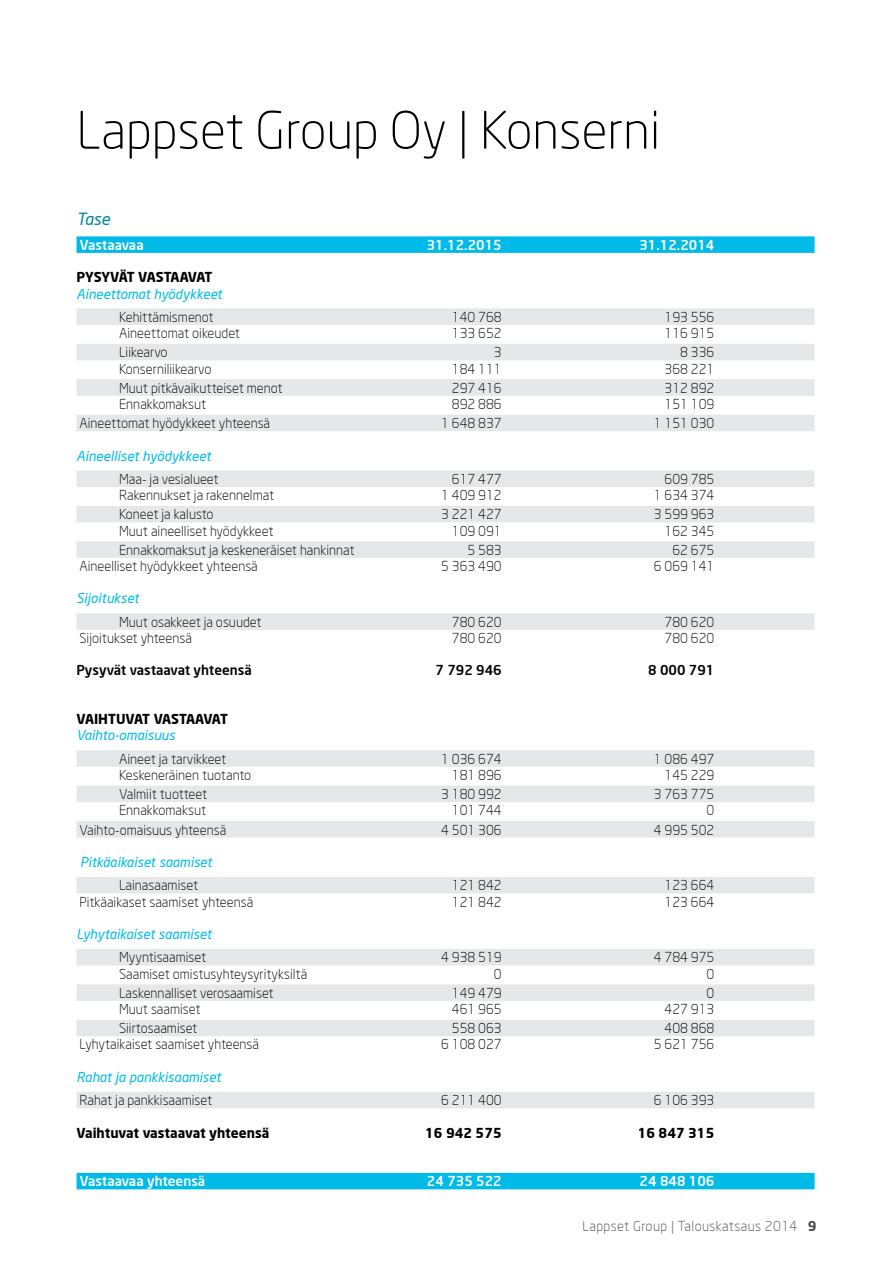
<style>
.page{position:relative;width:893px;height:1263px;background:#fff}
.page>*{position:absolute;margin:0;border:0;box-sizing:border-box;transform-origin:0 0}
.t1{font:300 51px "Neo Sans";color:#000}
.t2{font:italic 16.5px "Neo Sans";color:#0085a4}
.t3{font:300 13.5px "Neo Sans";color:#000}
.t4{font:italic 13.5px "Neo Sans";color:#00bbe7}
.t5{font:500 13.5px "Neo Sans";color:#fff}
.t6{font:700 13.5px "Neo Sans";color:#000}
.t7{font:500 13.5px "Neo Sans";color:#000}
.t8{font:300 13.5px "Neo Sans";letter-spacing:.03em;color:#4d4d4f}
.t9{font:700 13.5px "Neo Sans";letter-spacing:-.03em;color:#000}
.t10{font:700 13.5px "Neo Sans";letter-spacing:-.035em;color:#000}
.s1{font-weight:700}
</style>
<div class="page">
<div style="left:77px;top:236px;width:738px;height:17px;background:#00bbe7"></div>
<div style="left:77px;top:308px;width:738px;height:17px;background:#e6e7e8"></div>
<div style="left:77px;top:344px;width:738px;height:16px;background:#e6e7e8"></div>
<div style="left:77px;top:379px;width:738px;height:17px;background:#e6e7e8"></div>
<div style="left:77px;top:415px;width:738px;height:16px;background:#e6e7e8"></div>
<div style="left:77px;top:470px;width:738px;height:17px;background:#e6e7e8"></div>
<div style="left:77px;top:506px;width:738px;height:16px;background:#e6e7e8"></div>
<div style="left:77px;top:541px;width:738px;height:17px;background:#e6e7e8"></div>
<div style="left:77px;top:613px;width:738px;height:17px;background:#e6e7e8"></div>
<div style="left:77px;top:750px;width:738px;height:17px;background:#e6e7e8"></div>
<div style="left:77px;top:786px;width:738px;height:16px;background:#e6e7e8"></div>
<div style="left:77px;top:821px;width:738px;height:16px;background:#e6e7e8"></div>
<div style="left:77px;top:877px;width:738px;height:16px;background:#e6e7e8"></div>
<div style="left:77px;top:949px;width:738px;height:16px;background:#e6e7e8"></div>
<div style="left:77px;top:984px;width:738px;height:17px;background:#e6e7e8"></div>
<div style="left:77px;top:1020px;width:738px;height:16px;background:#e6e7e8"></div>
<div style="left:77px;top:1092px;width:738px;height:16px;background:#e6e7e8"></div>
<div style="left:77px;top:1173px;width:738px;height:16px;background:#00bbe7"></div>
<h1 class="t1" style="left:77px;top:100px;width:585px">Lappset Group Oy | Konserni</h1>
<p class="t2" style="left:77px;top:209px;width:35px">Tase</p>
<p class="t5" style="left:80px;top:236px;width:65px">Vastaavaa</p>
<p class="t5" style="left:427px;top:236px;width:77px">31.12.2015</p>
<p class="t5" style="left:639px;top:236px;width:77px">31.12.2014</p>
<p class="t10" style="left:77px;top:269px;width:137px">PYSYVÄT VASTAAVAT</p>
<p class="t4" style="left:77px;top:285px;width:147px">Aineettomat hyödykkeet</p>
<p class="t3" style="left:119px;top:309px;width:96px">Kehittämismenot</p>
<p class="t3" style="left:452px;top:309px;width:51px">140 768</p>
<p class="t3" style="left:664px;top:309px;width:51px">193 556</p>
<p class="t3" style="left:119px;top:325px;width:123px">Aineettomat oikeudet</p>
<p class="t3" style="left:452px;top:325px;width:51px">133 652</p>
<p class="t3" style="left:664px;top:325px;width:51px">116 915</p>
<p class="t3" style="left:119px;top:344px;width:50px">Liikearvo</p>
<p class="t3" style="left:494px;top:344px;width:9px">3</p>
<p class="t3" style="left:680px;top:344px;width:36px">8 336</p>
<p class="t3" style="left:119px;top:361px;width:94px">Konserniliikearvo</p>
<p class="t3" style="left:452px;top:361px;width:51px">184 111</p>
<p class="t3" style="left:664px;top:361px;width:51px">368 221</p>
<p class="t3" style="left:119px;top:380px;width:165px">Muut pitkävaikutteiset menot</p>
<p class="t3" style="left:452px;top:380px;width:51px">297 416</p>
<p class="t3" style="left:664px;top:380px;width:51px">312 892</p>
<p class="t3" style="left:119px;top:396px;width:89px">Ennakkomaksut</p>
<p class="t3" style="left:452px;top:396px;width:51px">892 886</p>
<p class="t3" style="left:664px;top:396px;width:51px">151 109</p>
<p class="t3" style="left:79px;top:415px;width:192px">Aineettomat hyödykkeet yhteensä</p>
<p class="t3" style="left:441px;top:415px;width:62px">1 648 837</p>
<p class="t3" style="left:654px;top:415px;width:62px">1 151 030</p>
<p class="t4" style="left:77px;top:447px;width:136px">Aineelliset hyödykkeet</p>
<p class="t3" style="left:119px;top:471px;width:101px">Maa- ja vesialueet</p>
<p class="t3" style="left:452px;top:471px;width:51px">617 477</p>
<p class="t3" style="left:664px;top:471px;width:51px">609 785</p>
<p class="t3" style="left:119px;top:487px;width:157px">Rakennukset ja rakennelmat</p>
<p class="t3" style="left:441px;top:487px;width:62px">1 409 912</p>
<p class="t3" style="left:654px;top:487px;width:62px">1 634 374</p>
<p class="t3" style="left:119px;top:506px;width:96px">Koneet ja kalusto</p>
<p class="t3" style="left:441px;top:506px;width:62px">3 221 427</p>
<p class="t3" style="left:654px;top:506px;width:62px">3 599 963</p>
<p class="t3" style="left:119px;top:523px;width:156px">Muut aineelliset hyödykkeet</p>
<p class="t3" style="left:452px;top:523px;width:51px">109 091</p>
<p class="t3" style="left:664px;top:523px;width:51px">162 345</p>
<p class="t3" style="left:119px;top:542px;width:237px">Ennakkomaksut ja keskeneräiset hankinnat</p>
<p class="t3" style="left:468px;top:542px;width:36px">5 583</p>
<p class="t3" style="left:672px;top:542px;width:44px">62 675</p>
<p class="t3" style="left:79px;top:558px;width:180px">Aineelliset hyödykkeet yhteensä</p>
<p class="t3" style="left:441px;top:558px;width:62px">5 363 490</p>
<p class="t3" style="left:654px;top:558px;width:62px">6 069 141</p>
<p class="t4" style="left:77px;top:590px;width:64px">Sijoitukset</p>
<p class="t3" style="left:119px;top:614px;width:144px">Muut osakkeet ja osuudet</p>
<p class="t3" style="left:452px;top:614px;width:51px">780 620</p>
<p class="t3" style="left:664px;top:614px;width:51px">780 620</p>
<p class="t3" style="left:79px;top:630px;width:114px">Sijoitukset yhteensä</p>
<p class="t3" style="left:452px;top:630px;width:51px">780 620</p>
<p class="t3" style="left:664px;top:630px;width:51px">780 620</p>
<p class="t7" style="left:77px;top:662px;width:177px">Pysyvät vastaavat yhteensä</p>
<p class="t7" style="left:435px;top:662px;width:68px">7 792 946</p>
<p class="t7" style="left:648px;top:662px;width:68px">8 000 791</p>
<p class="t9" style="left:77px;top:710px;width:153px">VAIHTUVAT VASTAAVAT</p>
<p class="t4" style="left:77px;top:727px;width:100px">Vaihto-omaisuus</p>
<p class="t3" style="left:119px;top:751px;width:109px">Aineet ja tarvikkeet</p>
<p class="t3" style="left:441px;top:751px;width:62px">1 036 674</p>
<p class="t3" style="left:654px;top:751px;width:62px">1 086 497</p>
<p class="t3" style="left:119px;top:767px;width:134px">Keskeneräinen tuotanto</p>
<p class="t3" style="left:452px;top:767px;width:51px">181 896</p>
<p class="t3" style="left:664px;top:767px;width:51px">145 229</p>
<p class="t3" style="left:119px;top:786px;width:90px">Valmiit tuotteet</p>
<p class="t3" style="left:441px;top:786px;width:62px">3 180 992</p>
<p class="t3" style="left:654px;top:786px;width:62px">3 763 775</p>
<p class="t3" style="left:119px;top:802px;width:89px">Ennakkomaksut</p>
<p class="t3" style="left:452px;top:802px;width:51px">101 744</p>
<p class="t3" style="left:706px;top:802px;width:9px">0</p>
<p class="t3" style="left:79px;top:821px;width:148px">Vaihto-omaisuus yhteensä</p>
<p class="t3" style="left:441px;top:821px;width:62px">4 501 306</p>
<p class="t3" style="left:654px;top:821px;width:62px">4 995 502</p>
<p class="t4" style="left:80px;top:854px;width:133px">Pitkäaikaiset saamiset</p>
<p class="t3" style="left:119px;top:877px;width:81px">Lainasaamiset</p>
<p class="t3" style="left:452px;top:877px;width:51px">121 842</p>
<p class="t3" style="left:664px;top:877px;width:51px">123 664</p>
<p class="t3" style="left:79px;top:894px;width:175px">Pitkäaikaset saamiset yhteensä</p>
<p class="t3" style="left:452px;top:894px;width:51px">121 842</p>
<p class="t3" style="left:664px;top:894px;width:51px">123 664</p>
<p class="t4" style="left:77px;top:926px;width:136px">Lyhytaikaiset saamiset</p>
<p class="t3" style="left:119px;top:949px;width:89px">Myyntisaamiset</p>
<p class="t3" style="left:441px;top:949px;width:62px">4 938 519</p>
<p class="t3" style="left:654px;top:949px;width:62px">4 784 975</p>
<p class="t3" style="left:119px;top:966px;width:190px">Saamiset omistusyhteysyrityksiltä</p>
<p class="t3" style="left:494px;top:966px;width:9px">0</p>
<p class="t3" style="left:706px;top:966px;width:9px">0</p>
<p class="t3" style="left:119px;top:985px;width:156px">Laskennalliset verosaamiset</p>
<p class="t3" style="left:452px;top:985px;width:51px">149 479</p>
<p class="t3" style="left:706px;top:985px;width:9px">0</p>
<p class="t3" style="left:119px;top:1001px;width:83px">Muut saamiset</p>
<p class="t3" style="left:452px;top:1001px;width:51px">461 965</p>
<p class="t3" style="left:664px;top:1001px;width:51px">427 913</p>
<p class="t3" style="left:119px;top:1020px;width:80px">Siirtosaamiset</p>
<p class="t3" style="left:452px;top:1020px;width:51px">558 063</p>
<p class="t3" style="left:664px;top:1020px;width:51px">408 868</p>
<p class="t3" style="left:79px;top:1036px;width:181px">Lyhytaikaiset saamiset yhteensä</p>
<p class="t3" style="left:441px;top:1036px;width:62px">6 108 027</p>
<p class="t3" style="left:654px;top:1036px;width:62px">5 621 756</p>
<p class="t4" style="left:77px;top:1069px;width:146px">Rahat ja pankkisaamiset</p>
<p class="t3" style="left:79px;top:1092px;width:134px">Rahat ja pankkisaamiset</p>
<p class="t3" style="left:441px;top:1092px;width:62px">6 211 400</p>
<p class="t3" style="left:654px;top:1092px;width:62px">6 106 393</p>
<p class="t6" style="left:77px;top:1124px;width:194px">Vaihtuvat vastaavat yhteensä</p>
<p class="t6" style="left:425px;top:1124px;width:78px">16 942 575</p>
<p class="t6" style="left:638px;top:1124px;width:78px">16 847 315</p>
<p class="t5" style="left:80px;top:1173px;width:127px">Vastaavaa yhteensä</p>
<p class="t5" style="left:427px;top:1173px;width:76px">24 735 522</p>
<p class="t5" style="left:640px;top:1173px;width:76px">24 848 106</p>
<p class="t8" style="left:582px;top:1218px;width:235px">Lappset Group | Talouskatsaus 2014 <span class="s1">9</span></p>
</div>
